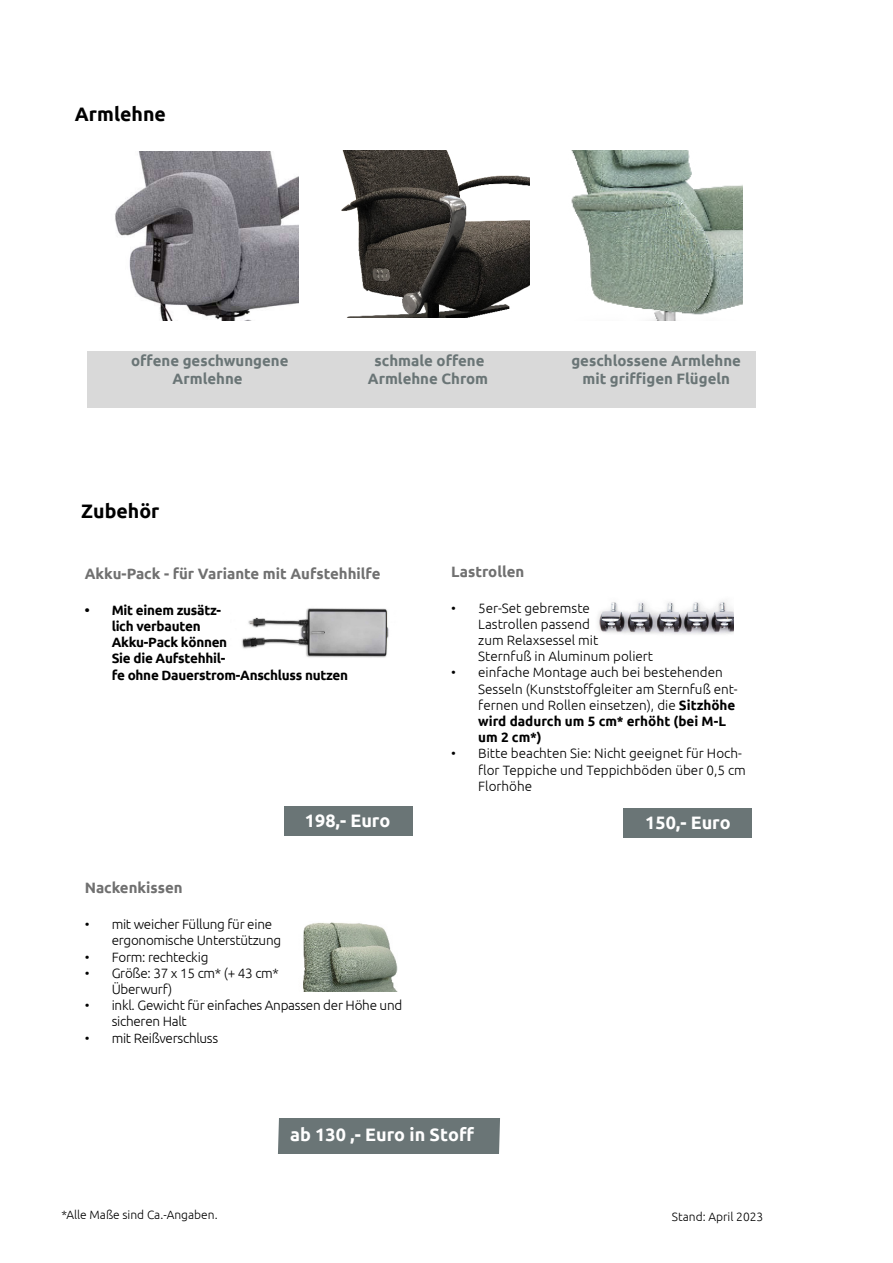
<style>
.page{position:relative;width:893px;height:1263px;background:#fff}
.page>*{position:absolute;margin:0;border:0;box-sizing:border-box;transform-origin:0 0}
.t1{font:700 19.5px "Ubuntu";color:#000}
.t2{font:700 18px "Ubuntu";color:#fff}
.t3{font:700 15px/18px "Ubuntu";color:#6a7576;text-align:center}
.t4{font:700 15px "Ubuntu";color:#707070}
.t5{font:300 13.5px/16.2px "Ubuntu";color:#000}
.t6{font:300 13.5px/16.2px "Ubuntu";letter-spacing:-.02em;color:#000}
.t7{font:700 13.5px/16.2px "Ubuntu";letter-spacing:-.02em;color:#000}
.t8{font:300 12px "Ubuntu";color:#000}
.s1{font-weight:700}
</style>
<div class="page">
<img style="left:598px;top:601px;width:136px;height:34px">
<div style="left:623px;top:808px;width:129px;height:30px;background:#6a7576"></div>
<div style="left:284px;top:806px;width:128px;height:30px;background:#6a7576"></div>
<img style="left:241px;top:608px;width:148px;height:50px">
<div style="left:88px;top:351px;width:668px;height:57px;background:#d9d9d9"></div>
<img style="left:115px;top:152px;width:184px;height:168px">
<img style="left:341px;top:151px;width:188px;height:167px">
<img style="left:571px;top:151px;width:172px;height:169px">
<div style="left:278px;top:1118px;width:222px;height:36px;background:#6a7576"></div>
<img style="left:303px;top:922px;width:95px;height:70px">
<h1 class="t1" style="left:75px;top:102px;width:93px">Armlehne</h1>
<p class="t3" style="left:131px;top:351px;width:159px">offene geschwungene<br>Armlehne</p>
<p class="t3" style="left:368px;top:351px;width:122px">schmale offene<br>Armlehne Chrom</p>
<p class="t3" style="left:571px;top:351px;width:171px">geschlossene Armlehne mit griffigen Flügeln</p>
<h1 class="t1" style="left:81px;top:499px;width:80px">Zubehör</h1>
<p class="t4" style="left:85px;top:564px;width:297px">Akku-Pack - für Variante mit Aufstehhilfe</p>
<p class="t7" style="left:112px;top:602px;width:238px;text-indent:-27px">• Mit einem zusätz-<br>lich verbauten<br>Akku-Pack können<br>Sie die Aufstehhil-<br>fe ohne Dauerstrom-Anschluss nutzen</p>
<h2 class="t2" style="left:305px;top:809px;width:87px">198,- Euro</h2>
<p class="t4" style="left:85px;top:879px;width:100px">Nackenkissen</p>
<p class="t6" style="left:112px;top:916px;width:171px;text-indent:-27px">• mit weicher Füllung für eine ergonomische Unterstützung</p>
<p class="t6" style="left:85px;top:948px;width:125px">• Form: rechteckig</p>
<p class="t6" style="left:112px;top:964px;width:169px;text-indent:-27px">• Größe: 37 x 15 cm* (+ 43 cm*<br>Überwurf)</p>
<p class="t6" style="left:112px;top:997px;width:292px;text-indent:-27px">• inkl. Gewicht für einfaches Anpassen der Höhe und sicheren Halt</p>
<p class="t6" style="left:85px;top:1029px;width:135px">• mit Reißverschluss</p>
<p class="t4" style="left:451px;top:562px;width:75px">Lastrollen</p>
<p class="t5" style="left:478px;top:599px;width:176px;text-indent:-27px">• 5er-Set gebremste<br>Lastrollen passend<br>zum Relaxsessel mit<br>Sternfuß in Aluminum poliert</p>
<p class="t5" style="left:478px;top:664px;width:261px;text-indent:-27px">• einfache Montage auch bei bestehenden Sesseln (Kunststoffgleiter am Sternfuß ent&shy;fernen und Rollen einsetzen), die <span class="s1">Sitzhöhe wird dadurch um 5 cm* erhöht (bei M-L um 2 cm*)</span></p>
<p class="t5" style="left:478px;top:745px;width:269px;text-indent:-27px">• Bitte beachten Sie: Nicht geeignet für Hoch&shy;flor Teppiche und Teppichböden über 0,5 cm<br>Florhöhe</p>
<h2 class="t2" style="left:645px;top:811px;width:87px">150,- Euro</h2>
<h2 class="t2" style="left:290px;top:1124px;width:186px">ab 130 ,- Euro in Stoff</h2>
<p class="t8" style="left:61px;top:1208px;width:158px">*Alle Maße sind Ca.-Angaben.</p>
<p class="t8" style="left:672px;top:1210px;width:93px">Stand: April 2023</p>
</div>
